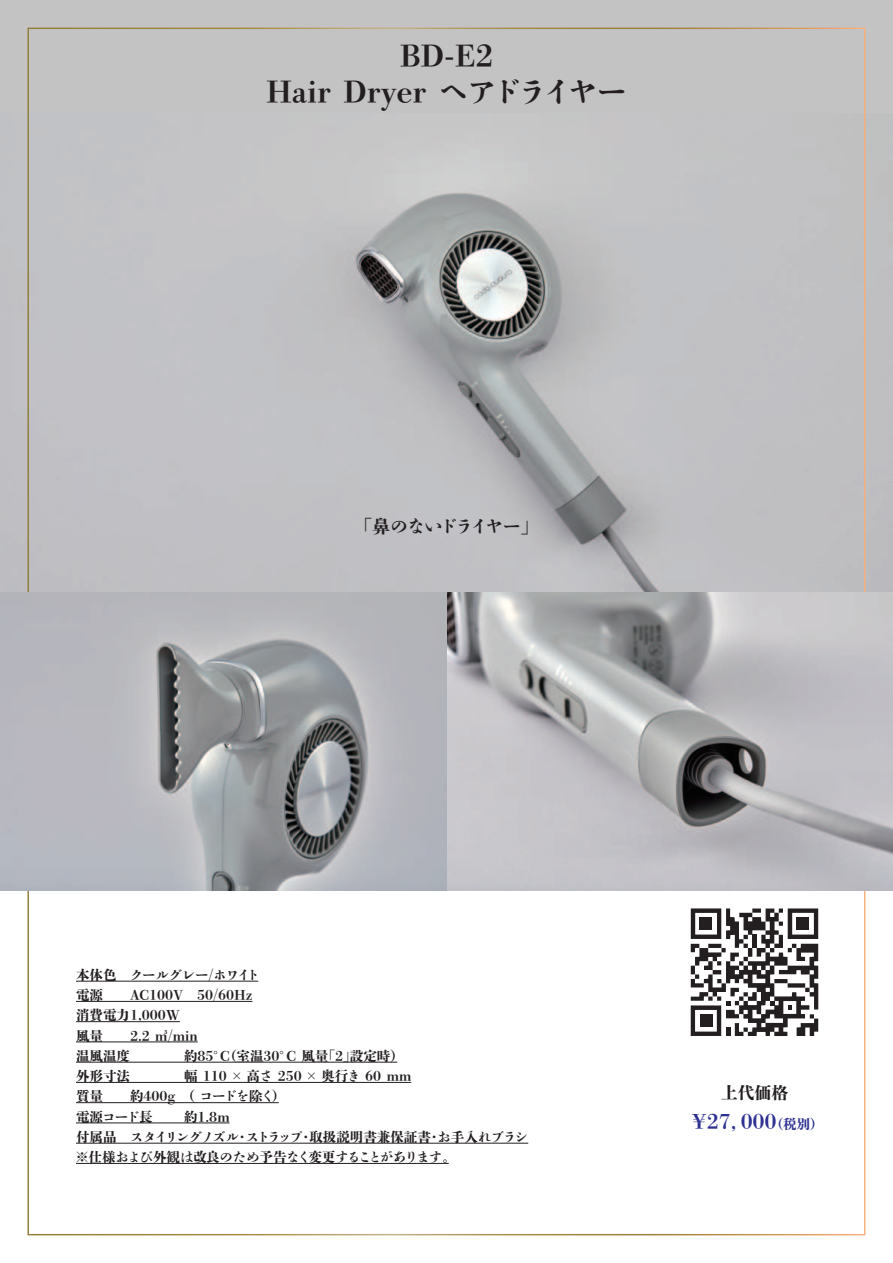
<style>
.page{position:relative;width:893px;height:1263px;background:#fff}
.page>*{position:absolute;margin:0;border:0;box-sizing:border-box;transform-origin:0 0}
.t1{font:800 30.15px/36.2px "DNP Shuei Shogo Min Std";color:#231f20;text-align:center}
.t2{font:800 20.25px "DNP Shuei Shogo Min Std";color:#2e3092}
.t3{font:800 18px "DNP Shuei Shogo Min Std";letter-spacing:-.095em;color:#231f20}
.t4{font:800 16.8px "DNP Shuei Shogo Min Std";color:#231f20}
.t5{font:800 13.5px/20.2px "DNP Shuei Shogo Min Std";letter-spacing:-.005em;color:#231f20}
.t6{font:800 13.5px/20.2px "DNP Shuei Shogo Min Std";letter-spacing:-.025em;color:#231f20}
.t7{font:800 13.5px/20.2px "DNP Shuei Shogo Min Std";letter-spacing:-.06em;color:#231f20}
.s1{font-size:13.5px}
</style>
<div class="page">
<div style="left:0;top:0;width:893px;height:213px;background:#c4c3c4"></div>
<img style="left:0;top:113px;width:893px;height:479px">
<hr style="left:76px;top:981px;width:182px;height:1px;background:#231f20">
<hr style="left:76px;top:1001px;width:176px;height:1px;background:#231f20">
<hr style="left:76px;top:1021px;width:104px;height:1px;background:#231f20">
<hr style="left:76px;top:1041px;width:122px;height:1px;background:#231f20">
<hr style="left:76px;top:1062px;width:321px;height:1px;background:#231f20">
<hr style="left:76px;top:1082px;width:335px;height:1px;background:#231f20">
<hr style="left:76px;top:1102px;width:203px;height:1px;background:#231f20">
<hr style="left:76px;top:1122px;width:154px;height:1px;background:#231f20">
<hr style="left:76px;top:1143px;width:452px;height:1px;background:#231f20">
<hr style="left:76px;top:1163px;width:373px;height:1px;background:#231f20">
<img style="left:0;top:592px;width:893px;height:298px">
<svg style="left:691px;top:908px;width:127px;height:128px"></svg>
<div style="left:699px;top:917px;width:13px;height:13px;background:#231f20"></div>
<div style="left:796px;top:917px;width:13px;height:13px;background:#231f20"></div>
<div style="left:700px;top:1014px;width:12px;height:13px;background:#231f20"></div>
<h1 class="t1" style="left:266px;top:37px;width:362px">BD-E2<br>Hair Dryer ヘアドライヤー</h1>
<h3 class="t3" style="left:354px;top:513px;width:186px">「鼻のないドライヤー」</h3>
<p class="t5" style="left:76px;top:964px;width:185px">本体色 クールグレー/ホワイト電源</p>
<p class="t5" style="left:76px;top:984px;width:178px;text-indent:54px">AC100V　50/60Hz消費電力 1,000W<br>風量</p>
<p class="t5" style="left:130px;top:1025px;width:69px">2.2 ㎥/min</p>
<p class="t5" style="left:76px;top:1045px;width:55px">温風温度</p>
<p class="t5" style="left:184px;top:1045px;width:221px">約85°C（室温30°C 風量「2」設定時）</p>
<p class="t5" style="left:76px;top:1065px;width:55px">外形寸法</p>
<p class="t5" style="left:184px;top:1065px;width:229px">幅 110 × 高さ 250 × 奥行き 60 ｍｍ</p>
<p class="t5" style="left:76px;top:1086px;width:28px">質量</p>
<p class="t7" style="left:76px;top:1086px;width:211px;text-indent:54px">約400g　( コードを除く）電源コード長</p>
<p class="t6" style="left:76px;top:1106px;width:454px;text-indent:108px">約1.8ｍ<br>付属品 スタイリングノズル・ストラップ・取扱説明書兼保証書・お手入れブラシ※仕様および外観は改良のため予告なく変更することがあります。</p>
<p class="t4" style="left:721px;top:1081px;width:69px">上代価格</p>
<h2 class="t2" style="left:692px;top:1107px;width:133px">¥27，0００<span class="s1">（税別）</span></h2>
</div>
